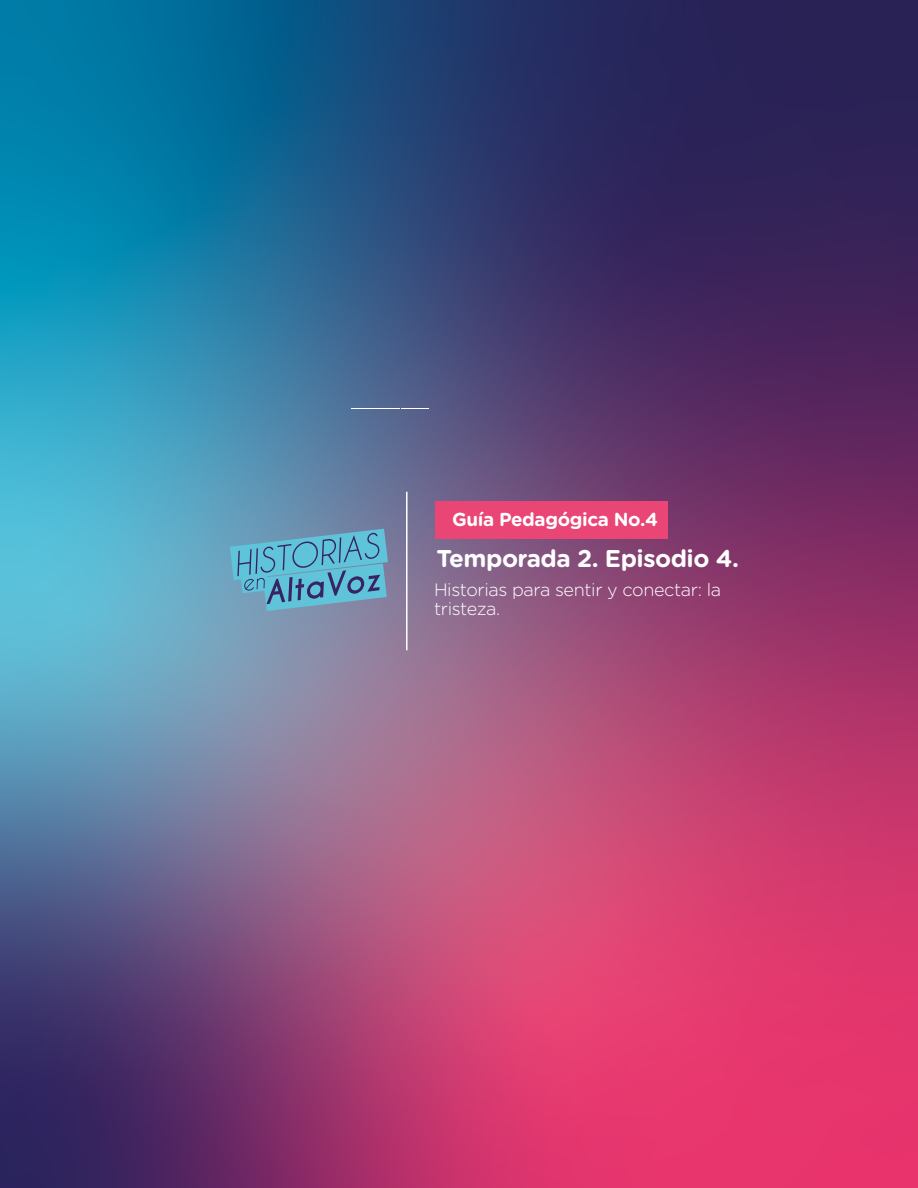
<style>
.page{position:relative;width:918px;height:1188px;background:#fff}
.page>*{position:absolute;margin:0;border:0;box-sizing:border-box;transform-origin:0 0}
.t1{font:700 24.3px "Gotham Rounded";letter-spacing:-.02em;color:#fff}
.t2{font:700 18.75px "Gotham Rounded";letter-spacing:-.02em;color:#fff}
.t3{font:300 18px/19.2px "Gotham Rounded";letter-spacing:-.02em;color:#fff}
</style>
<div class="page">
<img style="left:0;top:0;width:918px;height:1188px">
<svg style="left:230px;top:529px;width:158px;height:82px"></svg>
<hr style="left:406px;top:492px;width:2px;height:158px;background:#fff">
<div style="left:436px;top:501px;width:232px;height:38px;background:#e94575"></div>
<p class="t2" style="left:452px;top:506px;width:207px">Guía Pedagógica No.4</p>
<h1 class="t1" style="left:437px;top:541px;width:304px">Temporada 2. Episodio 4.</h1>
<p class="t3" style="left:434px;top:579px;width:289px">Historias para sentir y conectar: la tristeza.</p>
</div>
